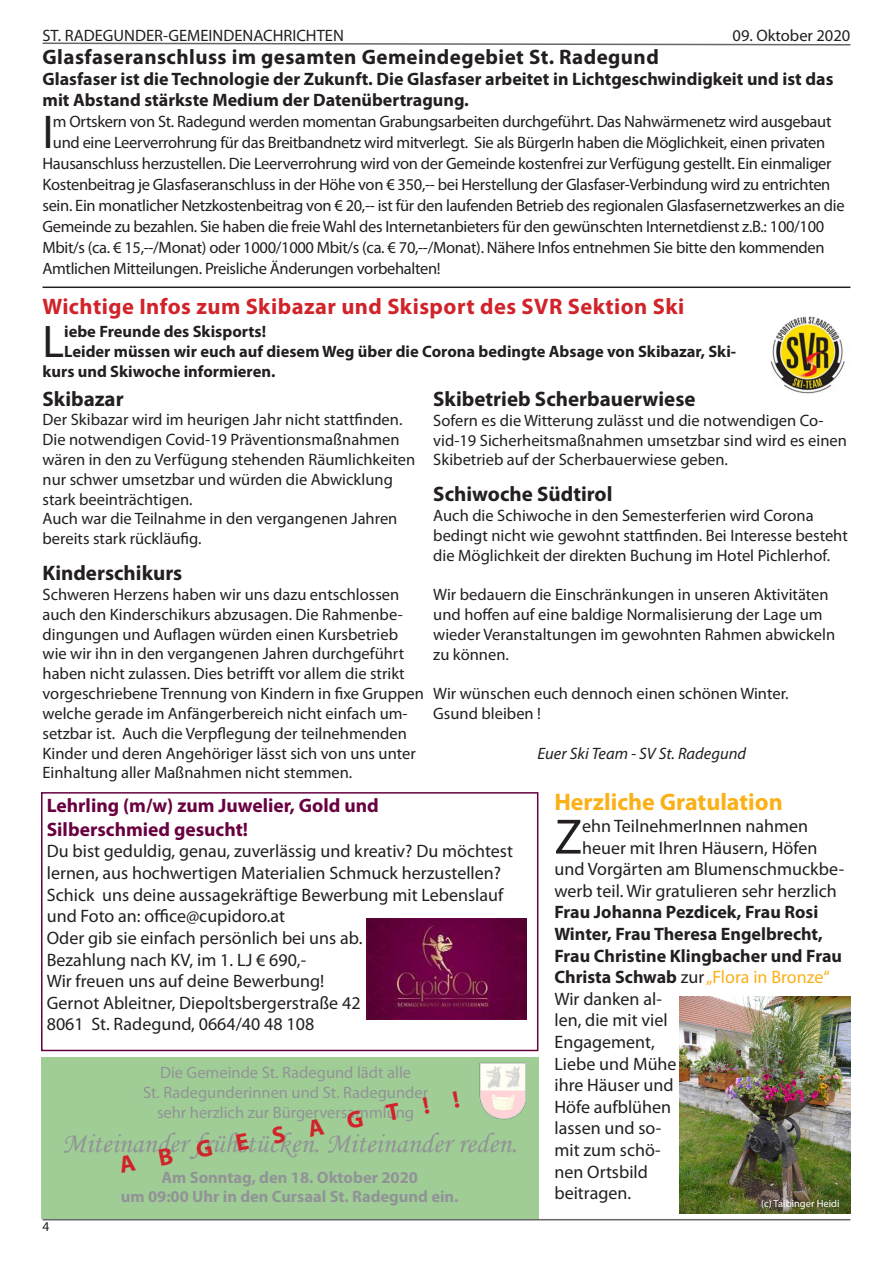
<style>
.page{position:relative;width:893px;height:1263px;background:#fff}
.page>*{position:absolute;margin:0;border:0;box-sizing:border-box;transform-origin:0 0}
.t1{font:50.1px "Myriad Pro";color:#231f20}
.t2{font:47.7px "Myriad Pro";color:#231f20}
.t3{font:45.9px "Myriad Pro";color:#231f20}
.t4{font:28.5px "Monotype Corsiva";color:#919396}
.t5{font:700 24px "Myriad Pro";color:#fbb017}
.t6{font:700 24px "Myriad Pro";color:#d1232a}
.t7{font:700 22.5px "Myriad Pro";letter-spacing:.02em;color:#d1232a}
.t8{font:700 21px "Myriad Pro";letter-spacing:.005em;color:#231f20}
.t9{font:700 19.5px "Myriad Pro";color:#690140}
.t10{font:18px/21.6px "Myriad Pro";color:#231f20}
.t11{font:700 18px/21px "Myriad Pro";color:#231f20}
.t12{font:18px "Myriad Pro";color:#fbb017}
.t13{font:16.5px/19.8px "Myriad Pro";color:#231f20}
.t14{font:16.5px "Myriad Pro";letter-spacing:-.02em;color:#231f20}
.t15{font:700 16.5px/19.8px "Myriad Pro";color:#231f20}
.t16{font:16.5px "Myriad Pro";color:#919396}
.t17{font:700 16.5px "Myriad Pro";color:#919396}
.t18{font:italic 16.5px "Myriad Pro";color:#231f20}
.t19{font:13.5px "Myriad Pro";color:#231f20}
.t20{font:10.5px "Myriad Pro";color:#fff}
.s1{font-weight:700;color:#231f20}
.s2{color:#231f20}
</style>
<div class="page">
<div style="left:41px;top:1057px;width:497px;height:162px;background:#a0cd96"></div>
<svg style="left:42px;top:42px;width:809px;height:4px"></svg>
<hr style="left:43px;top:1219px;width:807px;height:1px;background:#67676a">
<img style="left:479px;top:1062px;width:47px;height:57px">
<div style="left:41px;top:792px;width:497px;height:259px;border:2px solid #65013f"></div>
<img style="left:366px;top:918px;width:161px;height:101px">
<img style="left:770px;top:316px;width:75px;height:78px">
<hr style="left:43px;top:287px;width:807px;height:1px;background:#231f20">
<img style="left:679px;top:996px;width:171px;height:217px">
<p class="t13" style="left:43px;top:25px;width:303px">ST. RADEGUNDER-GEMEINDENACHRICHTEN</p>
<p class="t13" style="left:733px;top:25px;width:119px">09. Oktober 2020</p>
<p class="t8" style="left:43px;top:43px;width:618px">Glasfaseranschluss im gesamten Gemeindegebiet St. Radegund</p>
<p class="t11" style="left:43px;top:68px;width:792px">Glasfaser ist die Technologie der Zukunft. Die Glasfaser arbeitet in Lichtgeschwindigkeit und ist das mit Abstand stärkste Medium der Datenübertragung.</p>
<p class="t2" style="left:43px;top:103px;width:13px">I</p>
<p class="t14" style="left:53px;top:111px;width:780px">m Ortskern von St. Radegund werden momentan Grabungsarbeiten durchgeführt. Das Nahwärmenetz wird ausgebaut</p>
<p class="t14" style="left:53px;top:132px;width:774px">und eine Leerverrohrung für das Breitbandnetz wird mitverlegt. Sie als BürgerIn haben die Möglichkeit, einen privaten</p>
<p class="t14" style="left:43px;top:153px;width:791px">Hausanschluss herzustellen. Die Leerverrohrung wird von der Gemeinde kostenfrei zur Verfügung gestellt. Ein einmaliger</p>
<p class="t14" style="left:43px;top:174px;width:789px">Kostenbeitrag je Glasfaseranschluss in der Höhe von € 350,-- bei Herstellung der Glasfaser-Verbindung wird zu entrichten</p>
<p class="t14" style="left:43px;top:195px;width:804px">sein. Ein monatlicher Netzkostenbeitrag von € 20,-- ist für den laufenden Betrieb des regionalen Glasfasernetzwerkes an die</p>
<p class="t14" style="left:43px;top:216px;width:783px">Gemeinde zu bezahlen. Sie haben die freie Wahl des Internetanbieters für den gewünschten Internetdienst z.B.: 100/100</p>
<p class="t14" style="left:43px;top:237px;width:784px">Mbit/s (ca. € 15,--/Monat) oder 1000/1000 Mbit/s (ca. € 70,--/Monat). Nähere Infos entnehmen Sie bitte den kommenden</p>
<p class="t14" style="left:43px;top:258px;width:400px">Amtlichen Mitteilungen. Preisliche Änderungen vorbehalten!</p>
<p class="t7" style="left:43px;top:291px;width:643px">Wichtige Infos zum Skibazar und Skisport des SVR Sektion Ski</p>
<p class="t3" style="left:43px;top:313px;width:23px">L</p>
<p class="t15" style="left:64px;top:321px;width:203px">iebe Freunde des Skisports!</p>
<p class="t15" style="left:43px;top:341px;width:695px;text-indent:22px">Leider müssen wir euch auf diesem Weg über die Corona bedingte Absage von Skibazar, Ski&shy;kurs und Skiwoche informieren.</p>
<p class="t8" style="left:43px;top:385px;width:83px">Skibazar</p>
<p class="t13" style="left:43px;top:410px;width:361px">Der Skibazar wird im heurigen Jahr nicht stattfinden.</p>
<p class="t13" style="left:43px;top:430px;width:374px">Die notwendigen Covid-19 Präventionsmaßnahmen wären in den zu Verfügung stehenden Räumlichkeiten nur schwer umsetzbar und würden die Abwicklung stark beeinträchtigen.</p>
<p class="t13" style="left:43px;top:509px;width:356px">Auch war die Teilnahme in den vergangenen Jahren bereits stark rückläufig.</p>
<p class="t8" style="left:43px;top:559px;width:141px">Kinderschikurs</p>
<p class="t13" style="left:43px;top:584px;width:383px">Schweren Herzens haben wir uns dazu entschlossen auch den Kinderschikurs abzusagen. Die Rahmenbe&shy;dingungen und Auflagen würden einen Kursbetrieb wie wir ihn in den vergangenen Jahren durchgeführt haben nicht zulassen. Dies betrifft vor allem die strikt vorgeschriebene Trennung von Kindern in fixe Gruppen welche gerade im Anfängerbereich nicht einfach um&shy;setzbar ist. Auch die Verpflegung der teilnehmenden Kinder und deren Angehöriger lässt sich von uns unter Einhaltung aller Maßnahmen nicht stemmen.</p>
<p class="t8" style="left:433px;top:385px;width:264px">Skibetrieb Scherbauerwiese</p>
<p class="t13" style="left:433px;top:410px;width:415px">Sofern es die Witterung zulässt und die notwendigen Co&shy;vid-19 Sicherheitsmaßnahmen umsetzbar sind wird es einen<br>Skibetrieb auf der Scherbauerwiese geben.</p>
<p class="t8" style="left:433px;top:481px;width:181px">Schiwoche Südtirol</p>
<p class="t13" style="left:433px;top:505px;width:416px">Auch die Schiwoche in den Semesterferien wird Corona bedingt nicht wie gewohnt stattfinden. Bei Interesse besteht die Möglichkeit der direkten Buchung im Hotel Pichlerhof.</p>
<p class="t13" style="left:433px;top:585px;width:403px">Wir bedauern die Einschränkungen in unseren Aktivitäten und hoffen auf eine baldige Normalisierung der Lage um wieder Veranstaltungen im gewohnten Rahmen abwickeln zu können.</p>
<p class="t13" style="left:433px;top:684px;width:357px">Wir wünschen euch dennoch einen schönen Winter.</p>
<p class="t13" style="left:433px;top:703px;width:109px">Gsund bleiben !</p>
<p class="t18" style="left:538px;top:743px;width:210px">Euer Ski Team - SV St. Radegund</p>
<p class="t9" style="left:47px;top:793px;width:334px">Lehrling (m/w) zum Juwelier, Gold und</p>
<p class="t9" style="left:47px;top:816px;width:203px">Silberschmied gesucht!</p>
<p class="t10" style="left:47px;top:840px;width:468px">Du bist geduldig, genau, zuverlässig und kreativ? Du möchtest lernen, aus hochwertigen Materialien Schmuck herzustellen?<br>Schick uns deine aussagekräftige Bewerbung mit Lebenslauf und Foto an: office@cupidoro.at</p>
<p class="t10" style="left:47px;top:927px;width:317px">Oder gib sie einfach persönlich bei uns ab.</p>
<p class="t10" style="left:47px;top:948px;width:261px">Bezahlung nach KV, im 1. LJ € 690,-</p>
<p class="t10" style="left:47px;top:970px;width:279px">Wir freuen uns auf deine Bewerbung!</p>
<p class="t10" style="left:47px;top:991px;width:315px">Gernot Ableitner, Diepoltsbergerstraße 42</p>
<p class="t10" style="left:47px;top:1013px;width:269px">8061 St. Radegund, 0664/40 48 108</p>
<p class="t19" style="left:43px;top:1218px;width:8px">4</p>
<p class="t16" style="left:160px;top:1062px;width:253px">Die Gemeinde St. Radegund lädt alle</p>
<p class="t16" style="left:143px;top:1082px;width:287px">St. Radegunderinnen und St. Radegunder</p>
<p class="t16" style="left:157px;top:1102px;width:259px">sehr herzlich zur Bürgerversammlung</p>
<p class="t4" style="left:62px;top:1126px;width:457px">Miteinander frühstücken. Miteinander reden.</p>
<p class="t17" style="left:161px;top:1166px;width:258px">Am Sonntag, den 18. Oktober 2020</p>
<p class="t17" style="left:121px;top:1186px;width:339px">um 09:00 Uhr in den Cursaal St. Radegund ein.</p>
<p class="t6" style="left:117px;top:1150px;width:347px;rotate:-11deg">ABGESAGT!!</p>
<p class="t5" style="left:554px;top:787px;width:230px">Herzliche Gratulation</p>
<p class="t1" style="left:554px;top:806px;width:29px">Z</p>
<p class="t10" style="left:582px;top:815px;width:228px">ehn TeilnehmerInnen nahmen</p>
<p class="t10" style="left:582px;top:836px;width:237px">heuer mit Ihren Häusern, Höfen</p>
<p class="t10" style="left:554px;top:858px;width:291px">und Vorgärten am Blumenschmuckbe-</p>
<p class="t10" style="left:554px;top:880px;width:284px">werb teil. Wir gratulieren sehr herzlich</p>
<p class="t11" style="left:554px;top:901px;width:265px">Frau Johanna Pezdicek, Frau Rosi</p>
<p class="t11" style="left:554px;top:923px;width:270px">Winter, Frau Theresa Engelbrecht,</p>
<p class="t11" style="left:554px;top:944px;width:289px">Frau Christine Klingbacher und Frau</p>
<p class="t12" style="left:554px;top:966px;width:277px"><span class="s1">Christa Schwab</span> <span class="s2">zur</span> „Flora in Bronze“</p>
<p class="t10" style="left:554px;top:988px;width:124px">Wir danken al&shy;len, die mit viel<br>Engagement,<br>Liebe und Mühe ihre Häuser und<br>Höfe aufblühen lassen und so&shy;mit zum schö&shy;nen Ortsbild beitragen.</p>
<p class="t20" style="left:761px;top:1197px;width:80px">(c) Taibinger Heidi</p>
</div>
